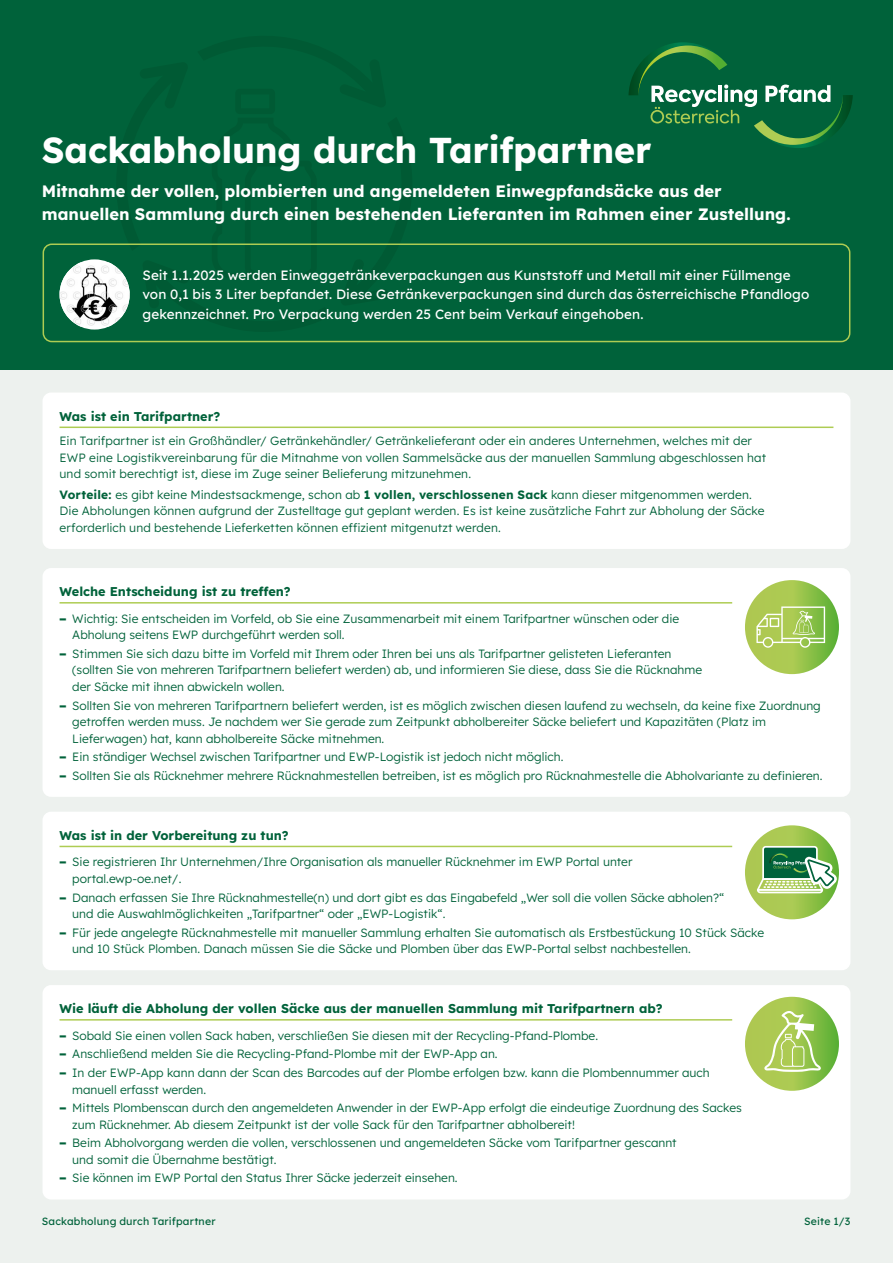
<style>
.page{position:relative;width:893px;height:1263px;background:#edf1ee}
.page>*{position:absolute;margin:0;border:0;box-sizing:border-box;transform-origin:0 0}
.t1{font:700 36px "Lexend";letter-spacing:-.005em;color:#fff}
.t2{font:700 16.5px/22.8px "Lexend";color:#fff}
.t3{font:13.5px/19.5px "Lexend";letter-spacing:.01em;color:#fff}
.t4{font:700 12.75px "Lexend";color:#00623a}
.t5{font:300 12px/16.5px "Lexend";color:#00623a}
.t6{font:10.5px "Lexend";letter-spacing:.02em;color:#00623a}
.s1{font-weight:700}
.s2{font-weight:900}
</style>
<div class="page">
<div style="left:0;top:0;width:893px;height:370px;background:#00623a"></div>
<svg style="left:628px;top:42px;width:225px;height:106px"></svg>
<div style="left:43px;top:243px;width:807px;height:99px;border:2px solid #aecc53;border-radius:9px"></div>
<div style="left:43px;top:812px;width:807px;height:158px;background:#fff;border-radius:9px"></div>
<hr style="left:60px;top:846px;width:672px;height:1px;background:#aecc53">
<svg style="left:745px;top:825px;width:94px;height:94px;background:#a2c650"></svg>
<svg style="left:755px;top:845px;width:82px;height:49px"></svg>
<div style="left:43px;top:985px;width:807px;height:214px;background:#fff;border-radius:9px"></div>
<hr style="left:60px;top:1019px;width:672px;height:1px;background:#aecc53">
<svg style="left:745px;top:997px;width:94px;height:94px;background:#97c24c"></svg>
<svg style="left:764px;top:1011px;width:57px;height:61px;background:#b3d171"></svg>
<div style="left:43px;top:392px;width:807px;height:157px;background:#fff;border-radius:9px"></div>
<hr style="left:60px;top:427px;width:773px;height:1px;background:#aecc53">
<svg style="left:60px;top:259px;width:70px;height:71px"></svg>
<img style="left:60px;top:262px;width:70px;height:65px">
<div style="left:43px;top:568px;width:807px;height:229px;background:#fff;border-radius:9px"></div>
<hr style="left:60px;top:602px;width:672px;height:1px;background:#aecc53">
<svg style="left:745px;top:580px;width:94px;height:94px;background:#99c34c"></svg>
<svg style="left:756px;top:606px;width:69px;height:42px;background:#b2d172"></svg>
<h1 class="t1" style="left:42px;top:121px;width:611px">Sackabholung durch Tarifpartner</h1>
<h2 class="t2" style="left:42px;top:179px;width:750px">Mitnahme der vollen, plombierten und angemeldeten Einwegpfandsäcke aus der manuellen Sammlung durch einen bestehenden Lieferanten im Rahmen einer Zustellung.</h2>
<p class="t3" style="left:142px;top:264px;width:668px">Seit 1.1.2025 werden Einweggetränkeverpackungen aus Kunststoff und Metall mit einer Füllmenge von 0,1 bis 3 Liter bepfandet. Diese Getränkeverpackungen sind durch das österreichische Pfandlogo gekennzeichnet. Pro Verpackung werden 25 Cent beim Verkauf eingehoben.</p>
<p class="t4" style="left:60px;top:406px;width:162px">Was ist ein Tarifpartner?</p>
<p class="t5" style="left:60px;top:432px;width:708px">Ein Tarifpartner ist ein Großhändler/ Getränkehändler/ Getränkelieferant oder ein anderes Unternehmen, welches mit der<br>EWP eine Logistikvereinbarung für die Mitnahme von vollen Sammelsäcke aus der manuellen Sammlung abgeschlossen hat und somit berechtigt ist, diese im Zuge seiner Belieferung mitzunehmen.</p>
<p class="t5" style="left:60px;top:486px;width:706px"><span class="s1">Vorteile:</span> es gibt keine Mindestsackmenge, schon ab <span class="s1">1 vollen, verschlossenen Sack</span> kann dieser mitgenommen werden.<br>Die Abholungen können aufgrund der Zustelltage gut geplant werden. Es ist keine zusätzliche Fahrt zur Abholung der Säcke erforderlich und bestehende Lieferketten können effizient mitgenutzt werden.</p>
<p class="t4" style="left:60px;top:582px;width:233px">Welche Entscheidung ist zu treffen?</p>
<p class="t5" style="left:72px;top:609px;width:608px;text-indent:-13px"><span class="s2">−</span> Wichtig: Sie entscheiden im Vorfeld, ob Sie eine Zusammenarbeit mit einem Tarifpartner wünschen oder die<br>Abholung seitens EWP durchgeführt werden soll.</p>
<p class="t5" style="left:72px;top:645px;width:631px;text-indent:-13px"><span class="s2">−</span> Stimmen Sie sich dazu bitte im Vorfeld mit Ihrem oder Ihren bei uns als Tarifpartner gelisteten Lieferanten (sollten Sie von mehreren Tarifpartnern beliefert werden) ab, und informieren Sie diese, dass Sie die Rücknahme der Säcke mit ihnen abwickeln wollen.</p>
<p class="t5" style="left:72px;top:696px;width:750px;text-indent:-13px"><span class="s2">−</span> Sollten Sie von mehreren Tarifpartnern beliefert werden, ist es möglich zwischen diesen laufend zu wechseln, da keine fixe Zuordnung getroffen werden muss. Je nachdem wer Sie gerade zum Zeitpunkt abholbereiter Säcke beliefert und Kapazitäten (Platz im<br>Lieferwagen) hat, kann abholbereite Säcke mitnehmen.</p>
<p class="t5" style="left:60px;top:747px;width:764px;line-height:18.6px"><span class="s2">−</span> Ein ständiger Wechsel zwischen Tarifpartner und EWP-Logistik ist jedoch nicht möglich.<br><span class="s2">−</span> Sollten Sie als Rücknehmer mehrere Rücknahmestellen betreiben, ist es möglich pro Rücknahmestelle die Abholvariante zu definieren.</p>
<p class="t4" style="left:60px;top:825px;width:231px">Was ist in der Vorbereitung zu tun?</p>
<p class="t5" style="left:72px;top:853px;width:562px;text-indent:-13px"><span class="s2">−</span> Sie registrieren Ihr Unternehmen/Ihre Organisation als manueller Rücknehmer im EWP Portal unter portal.ewp-oe.net/.</p>
<p class="t5" style="left:72px;top:888px;width:653px;text-indent:-13px"><span class="s2">−</span> Danach erfassen Sie Ihre Rücknahmestelle(n) und dort gibt es das Eingabefeld „Wer soll die vollen Säcke abholen?“ und die Auswahlmöglichkeiten „Tarifpartner“ oder „EWP-Logistik“.</p>
<p class="t5" style="left:72px;top:923px;width:693px;text-indent:-13px"><span class="s2">−</span> Für jede angelegte Rücknahmestelle mit manueller Sammlung erhalten Sie automatisch als Erstbestückung 10 Stück Säcke und 10 Stück Plomben. Danach müssen Sie die Säcke und Plomben über das EWP-Portal selbst nachbestellen.</p>
<p class="t4" style="left:60px;top:999px;width:605px">Wie läuft die Abholung der vollen Säcke aus der manuellen Sammlung mit Tarifpartnern ab?</p>
<p class="t5" style="left:60px;top:1025px;width:652px;line-height:18.6px"><span class="s2">−</span> Sobald Sie einen vollen Sack haben, verschließen Sie diesen mit der Recycling-Pfand-Plombe.<br><span class="s2">−</span> Anschließend melden Sie die Recycling-Pfand-Plombe mit der EWP-App an.<br><span class="s2">−</span> In der EWP-App kann dann der Scan des Barcodes auf der Plombe erfolgen bzw. kann die Plombennummer auch</p>
<p class="t5" style="left:60px;top:1079px;width:684px;line-height:18.6px;text-indent:13px">manuell erfasst werden.<br><span class="s2">−</span> Mittels Plombenscan durch den angemeldeten Anwender in der EWP-App erfolgt die eindeutige Zuordnung des Sackes</p>
<p class="t5" style="left:60px;top:1114px;width:619px;line-height:18.6px;text-indent:13px">zum Rücknehmer. Ab diesem Zeitpunkt ist der volle Sack für den Tarifpartner abholbereit!<br><span class="s2">−</span> Beim Abholvorgang werden die vollen, verschlossenen und angemeldeten Säcke vom Tarifpartner gescannt</p>
<p class="t5" style="left:60px;top:1149px;width:400px;line-height:18.6px;text-indent:13px">und somit die Übernahme bestätigt.<br><span class="s2">−</span> Sie können im EWP Portal den Status Ihrer Säcke jederzeit einsehen.</p>
<p class="t6" style="left:42px;top:1213px;width:175px">Sackabholung durch Tarifpartner</p>
<p class="t6" style="left:804px;top:1213px;width:48px">Seite 1/3</p>
</div>
